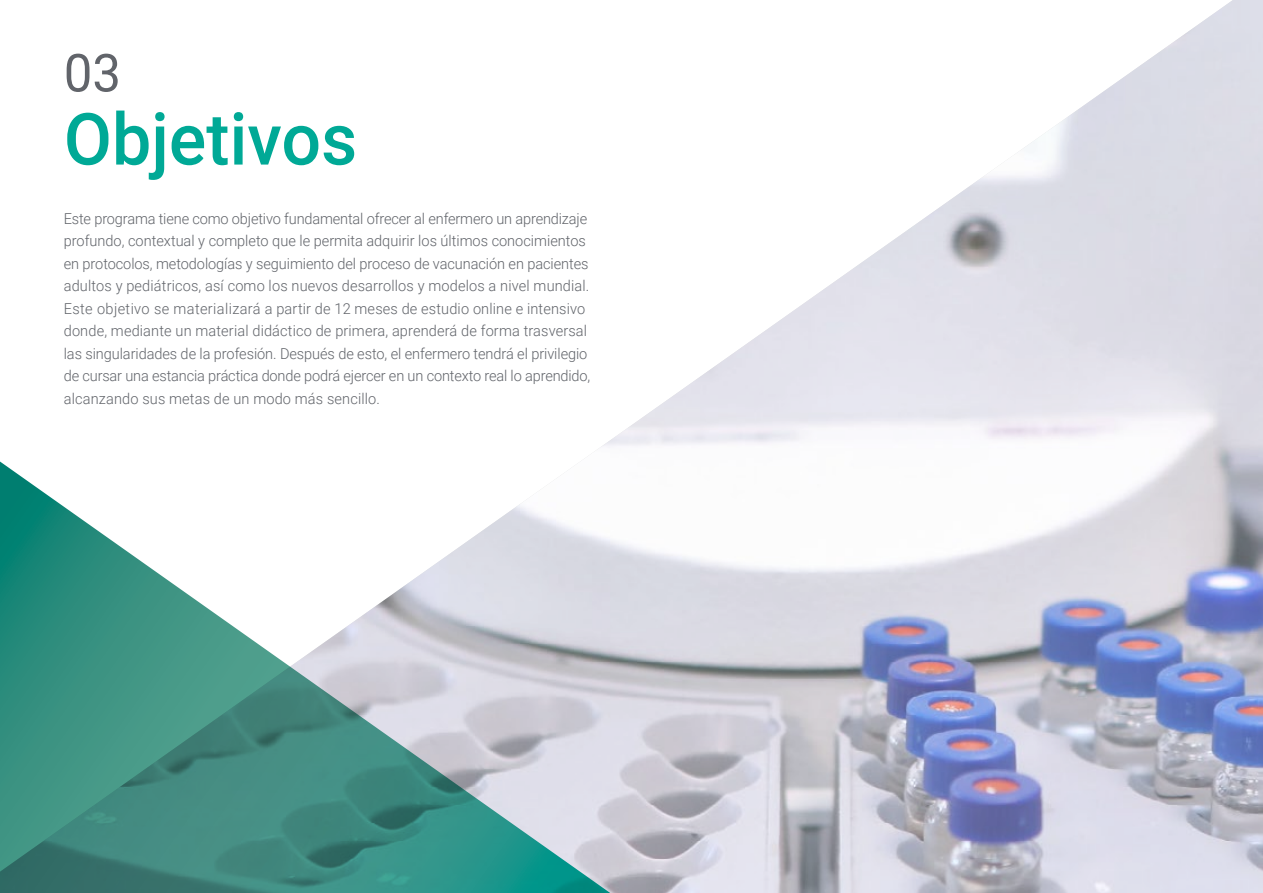
<style>
.page{position:relative;width:1263px;height:893px;background:#fff}
.page>*{position:absolute;margin:0;border:0;box-sizing:border-box;transform-origin:0 0}
.t1{font:500 72px "Roboto";color:#00a996}
.t2{font:52.5px "Roboto";color:#61646a}
.t3{font:300 15px/22.5px "Roboto";color:#61646a}
</style>
<div class="page">
<img style="left:603px;top:0;width:660px;height:893px">
<svg style="left:0;top:446px;width:640px;height:447px"></svg>
<h2 class="t2" style="left:64px;top:36px;width:59px">03</h2>
<h1 class="t1" style="left:64px;top:89px;width:295px">Objetivos</h1>
<p class="t3" style="left:64px;top:207px;width:528px">Este programa tiene como objetivo fundamental ofrecer al enfermero un aprendizaje profundo, contextual y completo que le permita adquirir los últimos conocimientos en protocolos, metodologías y seguimiento del proceso de vacunación en pacientes adultos y pediátricos, así como los nuevos desarrollos y modelos a nivel mundial.<br>Este objetivo se materializará a partir de 12 meses de estudio online e intensivo donde, mediante un material didáctico de primera, aprenderá de forma trasversal las singularidades de la profesión. Después de esto, el enfermero tendrá el privilegio de cursar una estancia práctica donde podrá ejercer en un contexto real lo aprendido, alcanzando sus metas de un modo más sencillo.</p>
</div>
